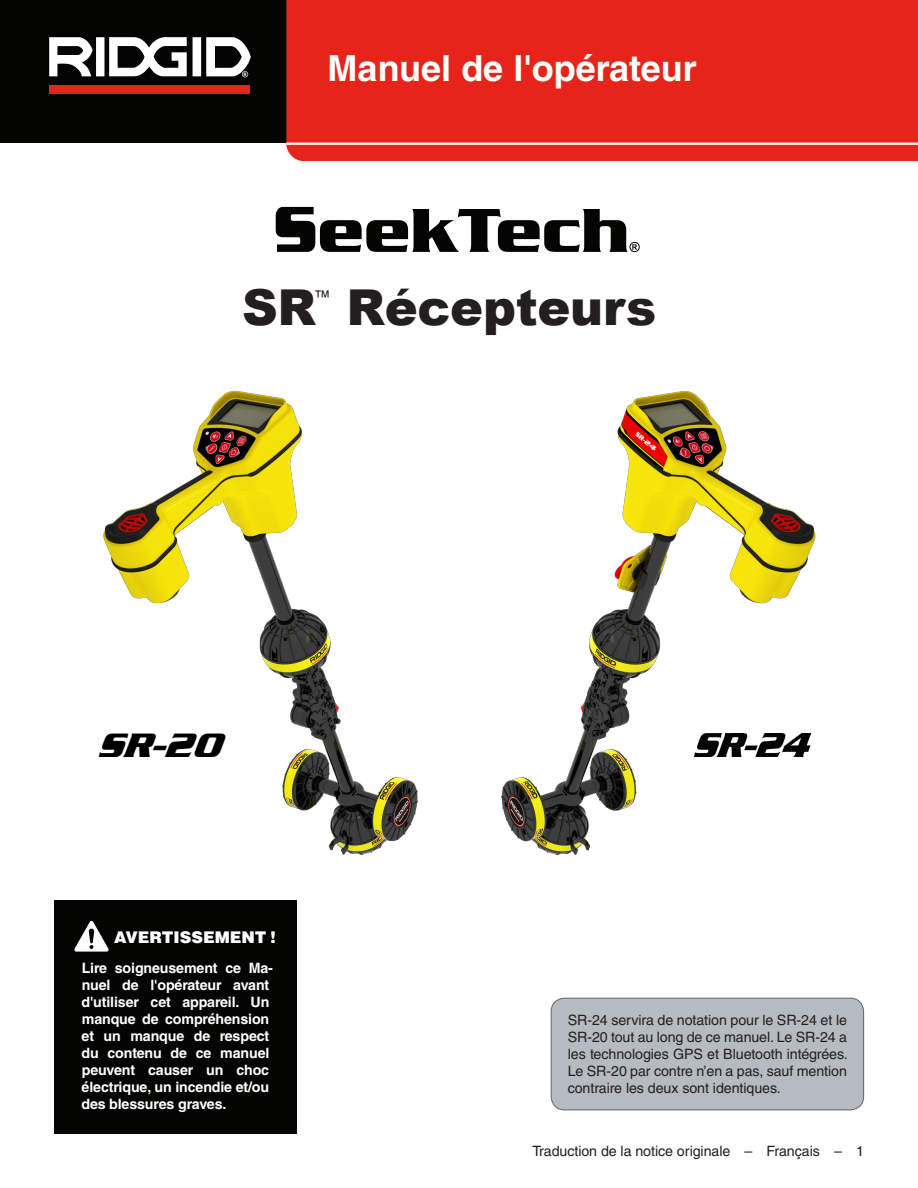
<style>
.page{position:relative;width:918px;height:1188px;background:#fff}
.page>*{position:absolute;margin:0;border:0;box-sizing:border-box;transform-origin:0 0}
.t1{font:900 49.5px "Arial";letter-spacing:-.005em;color:#231f20}
.t2{font:700 36px "Helvetica LT Std";color:#fff}
.t3{font:italic 700 35.1px "Serpentine D";color:#000}
.t4{font:17.55px "Arial";color:#231f20}
.t5{font:900 16.2px "Helvetica LT Std";color:#fff}
.t6{font:14.25px/17.1px "Helvetica LT Std";letter-spacing:-.005em;color:#231f20;text-align:justify}
.t7{font:700 14.25px/17.1px "Helvetica LT Std";letter-spacing:-.01em;color:#fff}
.s1{font-style:normal;font-size:34.5px}
</style>
<div class="page">
<div style="left:0;top:0;width:300px;height:143px;background:#040503"></div>
<div style="left:286px;top:0;width:632px;height:161px;background:#e72419"></div>
<svg style="left:49px;top:37px;width:202px;height:40px"></svg>
<div style="left:49px;top:86px;width:201px;height:8px;background:#e72419"></div>
<hr style="left:286px;top:143px;width:632px;height:2px;background:#fff">
<div style="left:551px;top:998px;width:313px;height:112px;background:#b5bbc0;border-radius:14px"></div>
<div style="left:551px;top:998px;width:313px;height:112px;border:1px solid #606266;border-radius:14px"></div>
<div style="left:54px;top:901px;width:243px;height:233px;background:#040503"></div>
<svg style="left:74px;top:921px;width:35px;height:31px"></svg>
<svg style="left:276px;top:207px;width:364px;height:45px"></svg>
<img style="left:103px;top:390px;width:713px;height:466px">
<img style="left:694px;top:733px;width:116px;height:24px">
<h2 class="t2" style="left:328px;top:46px;width:371px">Manuel de l'opérateur</h2>
<h1 class="t1" style="left:242px;top:271px;width:76px">SR</h1>
<p class="t4" style="left:314px;top:285px;width:19px">™</p>
<h1 class="t1" style="left:346px;top:271px;width:311px">Récepteurs</h1>
<h3 class="t3" style="left:-11px;top:724px;width:242px"><span class="s1">Tech</span> SR-20</h3>
<p class="t5" style="left:114px;top:926px;width:163px">AVERTISSEMENT !</p>
<p class="t7" style="left:81px;top:959px;width:193px">Lire soigneusement ce Ma&shy;nuel de l'opérateur avant d'utiliser cet appareil. Un manque de compréhension et un manque de respect du contenu de ce manuel peuvent causer un choc électrique, un incendie et/ou des blessures graves.</p>
<p class="t6" style="left:568px;top:1011px;width:282px">SR-24 servira de notation pour le SR-24 et le SR-20 tout au long de ce manuel. Le SR-24 a les technologies GPS et Bluetooth intégrées.<br>Le SR-20 par contre n’en a pas, sauf mention contraire les deux sont identiques.</p>
<p class="t6" style="left:532px;top:1142px;width:333px">Traduction de la notice originale – Français – 1</p>
</div>
